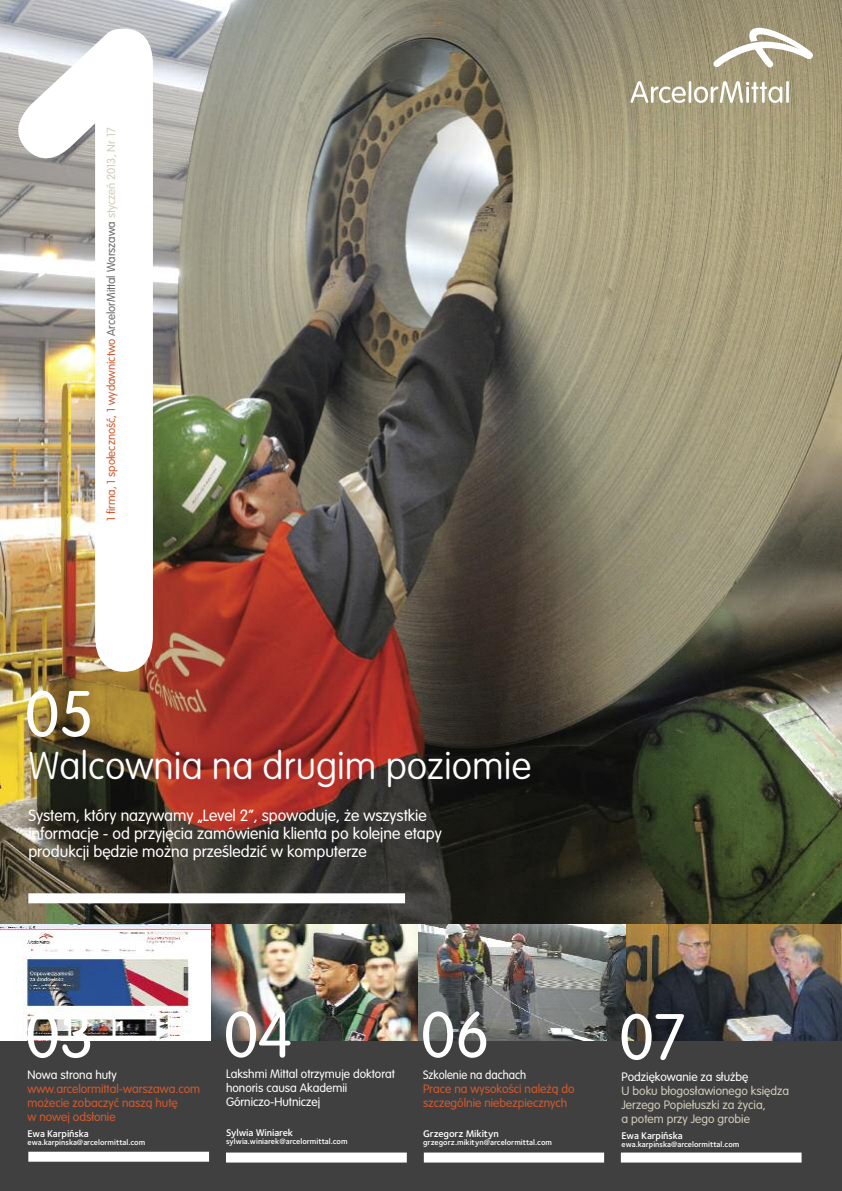
<style>
.page{position:relative;width:842px;height:1191px;background:#fff}
.page>*{position:absolute;margin:0;border:0;box-sizing:border-box;transform-origin:0 0}
.t1{font:300 64px "VAG Rounded Pl";color:#fff}
.t2{font:100 38px "VAG Rounded Pl";color:#fff}
.t3{font:300 16px/18px "VAG Rounded Pl";color:#fff}
.t4{font:300 12px/14px "VAG Rounded Pl";color:#d3592c}
.t5{font:300 12px/14px "VAG Rounded Pl";color:#fff}
.t6{font:300 12px/14px "VAG Rounded Pl";color:#d1ccb9}
.t7{font:300 12px "VAG Rounded Pl";color:#fff;scale:.94 1}
.t8{font:300 11.5px "VAG Rounded Pl";color:#d3592c}
.t9{font:10px "Foundry Sterling Demi CE";letter-spacing:-.01em;color:#fff}
.t10{font:8px "Foundry Sterling Demi CE";color:#fff}
.s1{color:#696a6d}
.s2{color:#d1ccb9}
</style>
<div class="page">
<img style="left:0;top:0;width:842px;height:924px">
<div style="left:0;top:1035px;width:842px;height:156px;background:#414041"></div>
<svg style="left:713px;top:28px;width:100px;height:39px"></svg>
<hr style="left:689px;top:81px;width:2px;height:22px;background:#fff">
<svg style="left:630px;top:81px;width:56px;height:22px"></svg>
<hr style="left:786px;top:81px;width:3px;height:22px;background:#fff">
<svg style="left:694px;top:81px;width:88px;height:22px"></svg>
<img style="left:14px;top:29px;width:139px;height:643px">
<img style="left:0;top:924px;width:211px;height:116px">
<img style="left:211px;top:924px;width:207px;height:116px">
<img style="left:418px;top:924px;width:209px;height:116px">
<img style="left:627px;top:924px;width:215px;height:116px">
<div style="left:28px;top:1151px;width:181px;height:10px;background:#fff"></div>
<div style="left:226px;top:1152px;width:181px;height:10px;background:#fff"></div>
<div style="left:424px;top:1152px;width:180px;height:10px;background:#fff"></div>
<div style="left:621px;top:1152px;width:180px;height:10px;background:#fff"></div>
<div style="left:28px;top:893px;width:377px;height:10px;background:#fff"></div>
<p class="t8" style="left:106px;top:521px;width:395px;rotate:-90deg">1 firma, 1 społeczność, 1 wydawnictwo <span class="s1">ArcelorMittal Warszawa</span> <span class="s2">styczeń 2013, Nr 17</span></p>
<h1 class="t1" style="left:25px;top:687px;width:70px">05</h1>
<h2 class="t2" style="left:28px;top:749px;width:504px">Walcownia na drugim poziomie</h2>
<p class="t3" style="left:28px;top:807px;width:415px">System, który nazywamy „Level 2”, spowoduje, że wszystkie informacje - od przyjęcia zamówienia klienta po kolejne etapy produkcji będzie można prześledzić w komputerze</p>
<h1 class="t1" style="left:25px;top:1008px;width:70px">03</h1>
<p class="t5" style="left:27px;top:1068px;width:91px">Nowa strona huty</p>
<p class="t4" style="left:27px;top:1082px;width:174px">www.arcelormittal-warszawa.com możecie zobaczyć naszą hutę<br>w nowej odsłonie</p>
<p class="t9" style="left:27px;top:1127px;width:63px">Ewa Karpińska</p>
<p class="t10" style="left:27px;top:1137px;width:119px">ewa.karpinska@arcelormittal.com</p>
<h1 class="t1" style="left:224px;top:1007px;width:70px">04</h1>
<p class="t5" style="left:226px;top:1068px;width:170px">Lakshmi Mittal otrzymuje doktorat honoris causa Akademii<br>Górniczo-Hutniczej</p>
<p class="t9" style="left:226px;top:1127px;width:69px">Sylwia Winiarek</p>
<p class="t10" style="left:226px;top:1137px;width:123px">sylwia.winiarek@arcelormittal.com</p>
<h1 class="t1" style="left:421px;top:1008px;width:70px">06</h1>
<p class="t7" style="left:423px;top:1069px;width:111px">Szkolenie na dachach</p>
<p class="t4" style="left:423px;top:1082px;width:153px">Prace na wysokości należą do szczególnie niebezpiecznych</p>
<p class="t9" style="left:423px;top:1127px;width:77px">Grzegorz Mikityn</p>
<p class="t10" style="left:423px;top:1137px;width:130px">grzegorz.mikityn@arcelormittal.com</p>
<h1 class="t1" style="left:619px;top:1010px;width:68px">07</h1>
<p class="t5" style="left:621px;top:1070px;width:128px">Podziękowanie za służbę</p>
<p class="t6" style="left:621px;top:1084px;width:169px">U boku błogosławionego księdza<br>Jerzego Popiełuszki za życia,<br>a potem przy Jego grobie</p>
<p class="t9" style="left:621px;top:1129px;width:63px">Ewa Karpińska</p>
<p class="t10" style="left:621px;top:1139px;width:119px">ewa.karpinska@arcelormittal.com</p>
</div>
